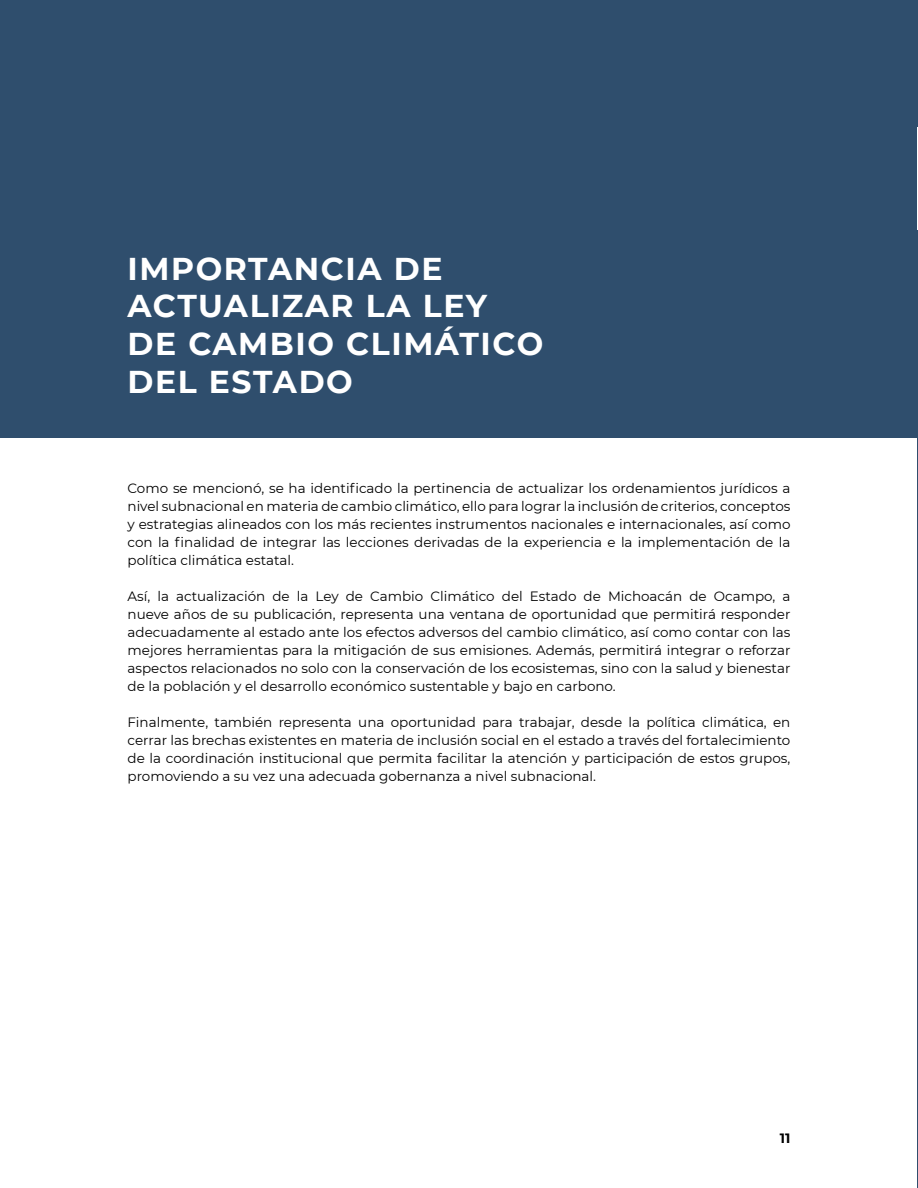
<style>
.page{position:relative;width:918px;height:1188px;background:#fff}
.page>*{position:absolute;margin:0;border:0;box-sizing:border-box;transform-origin:0 0}
.t1{font:700 31.5px/37.8px "Montserrat";letter-spacing:.05em;color:#fff}
.t2{font:13.5px/18px "Montserrat";color:#000;text-align:justify}
.t3{font:700 13.5px "Montserrat";color:#000}
</style>
<div class="page">
<div style="left:0;top:0;width:918px;height:438px;background:#2f4e6d"></div>
<hr style="left:917px;top:0;width:1px;height:1188px;background:#2f4e6d">
<hr style="left:917px;top:128px;width:1px;height:102px;background:#fff">
<h1 class="t1" style="left:128px;top:248px;width:417px">IMPORTANCIA DE<br>ACTUALIZAR LA LEY<br>DE CAMBIO CLIMÁTICO<br>DEL ESTADO</h1>
<p class="t2" style="left:128px;top:479px;width:664px">Como se mencionó, se ha identificado la pertinencia de actualizar los ordenamientos jurídicos a nivel subnacional en materia de cambio climático, ello para lograr la inclusión de criterios, conceptos y estrategias alineados con los más recientes instrumentos nacionales e internacionales, así como con la finalidad de integrar las lecciones derivadas de la experiencia e la implementación de la política climática estatal.</p>
<p class="t2" style="left:128px;top:587px;width:664px">Así, la actualización de la Ley de Cambio Climático del Estado de Michoacán de Ocampo, a nueve años de su publicación, representa una ventana de oportunidad que permitirá responder adecuadamente al estado ante los efectos adversos del cambio climático, así como contar con las mejores herramientas para la mitigación de sus emisiones. Además, permitirá integrar o reforzar aspectos relacionados no solo con la conservación de los ecosistemas, sino con la salud y bienestar de la población y el desarrollo económico sustentable y bajo en carbono.</p>
<p class="t2" style="left:128px;top:713px;width:664px">Finalmente, también representa una oportunidad para trabajar, desde la política climática, en cerrar las brechas existentes en materia de inclusión social en el estado a través del fortalecimiento de la coordinación institucional que permita facilitar la atención y participación de estos grupos, promoviendo a su vez una adecuada gobernanza a nivel subnacional.</p>
<p class="t3" style="left:780px;top:1129px;width:12px">11</p>
</div>
